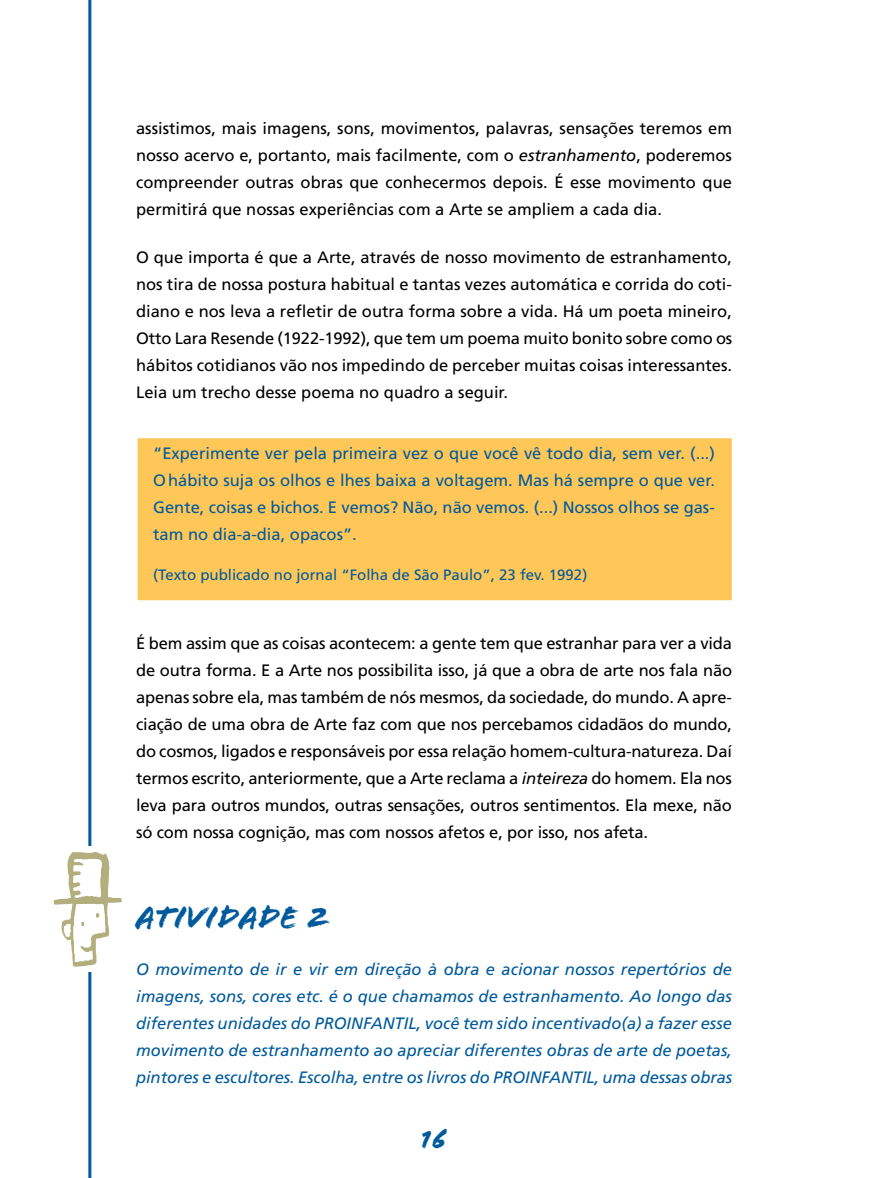
<style>
.page{position:relative;width:881px;height:1178px;background:#fff}
.page>*{position:absolute;margin:0;border:0;box-sizing:border-box;transform-origin:0 0}
.t1{font:33px "Flood";color:#005a9c}
.t2{font:27px "Flood";color:#005a9c}
.t3{font:16.5px/27px "Frutiger";color:#000;text-align:justify}
.t4{font:italic 16.5px/27px "Frutiger";letter-spacing:-.005em;color:#005a9c;text-align:justify}
.t5{font:16.5px/27px "Frutiger";color:#005a9c;text-align:justify}
.t6{font:15px "Frutiger";color:#005a9c}
.s1{font-style:italic}
</style>
<div class="page">
<hr style="left:88px;top:0;width:3px;height:1178px;background:#005a9c">
<div style="left:136px;top:437px;width:597px;height:165px;background:#ffc758;border:2px solid #fff"></div>
<div style="left:80px;top:846px;width:16px;height:126px;background:#fff"></div>
<img style="left:54px;top:852px;width:68px;height:114px">
<p class="t3" style="left:136px;top:114px;width:597px">assistimos, mais imagens, sons, movimentos, palavras, sensações teremos em nosso acervo e, portanto, mais facilmente, com o <span class="s1">estranhamento</span>, poderemos compreender outras obras que conhecermos depois. É esse movimento que permitirá que nossas experiências com a Arte se ampliem a cada dia.</p>
<p class="t3" style="left:136px;top:244px;width:597px">O que importa é que a Arte, através de nosso movimento de estranhamento, nos tira de nossa postura habitual e tantas vezes automática e corrida do coti&shy;diano e nos leva a refletir de outra forma sobre a vida. Há um poeta mineiro, Otto Lara Resende (1922-1992), que tem um poema muito bonito sobre como os hábitos cotidianos vão nos impedindo de perceber muitas coisas interessantes.<br>Leia um trecho desse poema no quadro a seguir.</p>
<p class="t5" style="left:153px;top:440px;width:563px">“Experimente ver pela primeira vez o que você vê todo dia, sem ver. (...)<br>Ohábito suja os olhos e lhes baixa a voltagem. Mas há sempre o que ver.<br>Gente, coisas e bichos. E vemos? Não, não vemos. (...) Nossos olhos se gas&shy;tam no dia-a-dia, opacos”.</p>
<p class="t6" style="left:153px;top:566px;width:435px">(Texto publicado no jornal “Folha de São Paulo”, 23 fev. 1992)</p>
<p class="t3" style="left:136px;top:630px;width:597px">É bem assim que as coisas acontecem: a gente tem que estranhar para ver a vida de outra forma. E a Arte nos possibilita isso, já que a obra de arte nos fala não apenas sobre ela, mas também de nós mesmos, da sociedade, do mundo. A apre&shy;ciação de uma obra de Arte faz com que nos percebamos cidadãos do mundo, do cosmos, ligados e responsáveis por essa relação homem-cultura-natureza. Daí termos escrito, anteriormente, que a Arte reclama a <span class="s1">inteireza</span> do homem. Ela nos leva para outros mundos, outras sensações, outros sentimentos. Ela mexe, não só com nossa cognição, mas com nossos afetos e, por isso, nos afeta.</p>
<h1 class="t1" style="left:136px;top:898px;width:196px">ATIVIDADE 2</h1>
<p class="t4" style="left:136px;top:956px;width:597px">O movimento de ir e vir em direção à obra e acionar nossos repertórios de imagens, sons, cores etc. é o que chamamos de estranhamento. Ao longo das diferentes unidades do PROINFANTIL, você tem sido incentivado(a) a fazer esse movimento de estranhamento ao apreciar diferentes obras de arte de poetas, pintores e escultores. Escolha, entre os livros do PROINFANTIL, uma dessas obras</p>
<h2 class="t2" style="left:420px;top:1123px;width:28px">16</h2>
</div>
